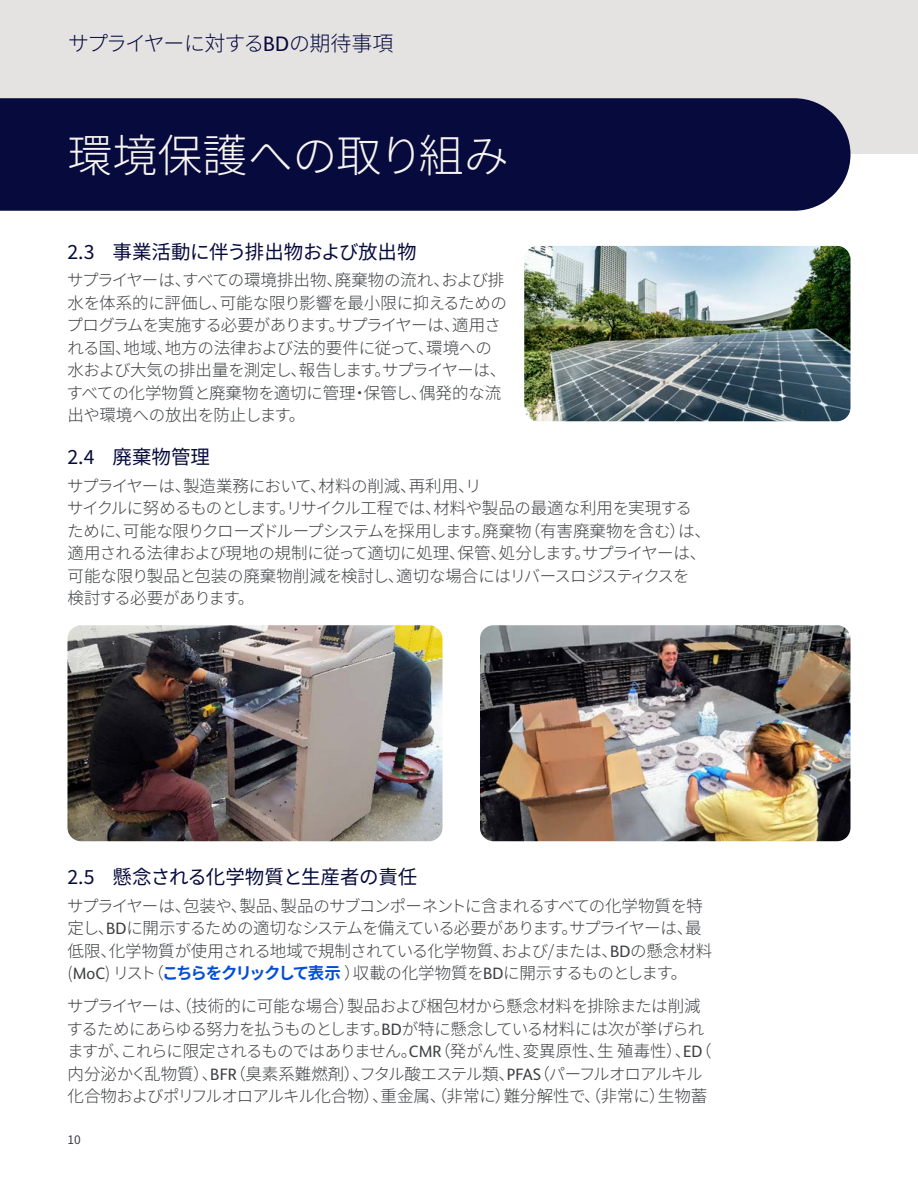
<style>
.page{position:relative;width:918px;height:1188px;background:#fff}
.page>*{position:absolute;margin:0;border:0;box-sizing:border-box;transform-origin:0 0}
.Heading__not_in_TOC{font:300 45px "Noto Sans JP";letter-spacing:-.005em;color:#f8f4f1}
.t1{font:300 21px "Noto Sans JP";letter-spacing:-.055em;color:#060a3d}
.t2{font:19.5px "Noto Sans JP";color:#060a3d}
.Body{font:300 16.5px/22.5px "Noto Sans JP";letter-spacing:-.03em;color:#3d3f41}
.t3{font:12px "Noto Sans JP";color:#3d3f41}
.s1{font-family:"FS Albert Pro";font-weight:400}
.s2{font-weight:700;color:#044ed7}
</style>
<div class="page">
<div style="left:0;top:0;width:918px;height:154px;background:#e5e3e2"></div>
<div style="left:0;top:98px;width:850px;height:113px;background:#060a3d"></div>
<img style="left:524px;top:246px;width:326px;height:175px">
<img style="left:68px;top:625px;width:374px;height:216px">
<img style="left:480px;top:625px;width:370px;height:216px">
<p class="t1" style="left:68px;top:31px;width:327px">サプライヤーに対する<span class="s1">BD</span>の期待事項</p>
<p class="Heading__not_in_TOC" style="left:68px;top:131px;width:443px">環境保護への取り組み</p>
<p class="t2" style="left:68px;top:240px;width:351px">2.3 事業活動に伴う排出物および放出物</p>
<p class="Body" style="left:67px;top:269px;width:442px">サプライヤーは、すべての環境排出物、廃棄物の流れ、および排水を体系的に評価し、可能な限り影響を最小限に抑えるためのプログラムを実施する必要があります。サプライヤーは、適用される国、地域、地方の法律および法的要件に従って、環境への水および大気の排出量を測定し、報告します。サプライヤーは、すべての化学物質と廃棄物を適切に管理・保管し、偶発的な流出や環境への放出を防止します。</p>
<p class="t2" style="left:68px;top:446px;width:144px">2.4 廃棄物管理</p>
<p class="Body" style="left:67px;top:475px;width:645px">サプライヤーは、製造業務において、材料の削減、再利用、リ<br>サイクルに努めるものとします。リサイクル工程では、材料や製品の最適な利用を実現するために、可能な限りクローズドループシステムを採用します。廃棄物（有害廃棄物を含む）は、適用される法律および現地の規制に従って適切に処理、保管、処分します。サプライヤーは、可能な限り製品と包装の廃棄物削減を検討し、適切な場合にはリバースロジスティクスを<br>検討する必要があります。</p>
<p class="t2" style="left:68px;top:866px;width:351px">2.5 懸念される化学物質と生産者の責任</p>
<p class="Body" style="left:67px;top:895px;width:647px">サプライヤーは、包装や、製品、製品のサブコンポーネントに含まれるすべての化学物質を特定し、<span class="s1">BD</span>に開示するための適切なシステムを備えている必要があります。サプライヤーは、最低限、化学物質が使用される地域で規制されている化学物質、および/または、<span class="s1">BD</span>の懸念材料(<span class="s1">MoC</span>) リスト（<span class="s2">こちらをクリックして表示</span>）収載の化学物質を<span class="s1">BD</span>に開示するものとします。</p>
<p class="Body" style="left:67px;top:995px;width:646px">サプライヤーは、（技術的に可能な場合）製品および梱包材から懸念材料を排除または削減するためにあらゆる努力を払うものとします。<span class="s1">BD</span>が特に懸念している材料には次が挙げられますが、これらに限定されるものではありません。<span class="s1">CMR</span>（発がん性、変異原性、生 殖毒性）、<span class="s1">ED</span>（内分泌かく乱物質）、<span class="s1">BFR</span>（臭素系難燃剤）、フタル酸エステル類、<span class="s1">PFAS</span>（パーフルオロアルキル化合物およびポリフルオロアルキル化合物）、重金属、（非常に）難分解性で、（非常に）生物蓄</p>
<p class="t3" style="left:68px;top:1132px;width:15px">10</p>
</div>
